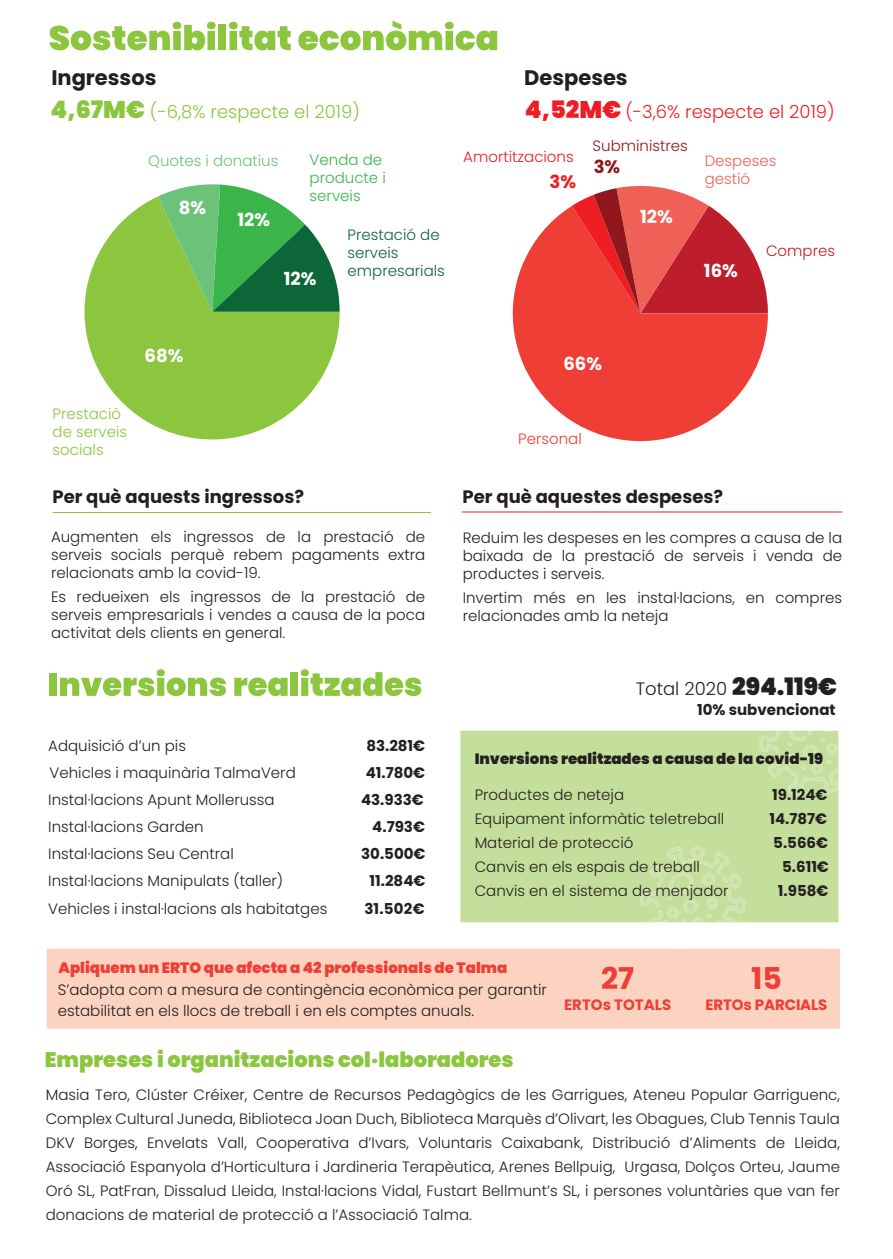
<style>
.page{position:relative;width:893px;height:1259px;background:#fff}
.page>*{position:absolute;margin:0;border:0;box-sizing:border-box;transform-origin:0 0}
.t1{font:700 30px "Poppins";color:#ee3e35}
.t2{font:900 21px "Poppins";color:#8bc63e}
.t3{font:700 21px "Poppins";color:#231f20}
.t4{font:700 18px "Poppins";color:#231f20}
.t5{font:300 18px "Poppins";color:#8bc63e}
.t6{font:300 18px "Poppins";color:#ee1d23}
.t7{font:700 18px "Poppins";color:#fff}
.t8{font:300 18px "Poppins";color:#231f20}
.t9{font:700 18px "Poppins";color:#90181d}
.t10{font:700 18px "Poppins";color:#ee1d23}
.t11{font:300 15px/18px "Poppins";color:#231f20;text-align:justify}
.t12{font:700 15px "Poppins";color:#231f20}
.t13{font:900 15px "Poppins";color:#ee3e35}
.t14{font:900 15px "Poppins";color:#231f20}
.t15{font:300 15px/18px "Poppins";color:#0c6638}
.t16{font:300 15px/18px "Poppins";color:#8bc63e}
.t17{font:700 15px "Poppins";letter-spacing:-.01em;color:#ee3e35}
.t18{font:300 15px/18px "Poppins";color:#3ab54a}
.t19{font:300 15px "Poppins";color:#6dc27a}
.t20{font:300 15px/18px "Poppins";color:#ef6157}
.t21{font:300 15px "Poppins";color:#ee1d23}
.t22{font:300 15px "Poppins";color:#90181d}
.t23{font:300 15px "Poppins";color:#ee3e35}
.t24{font:300 15px "Poppins";color:#be1d2c}
.s1{font-weight:900;font-size:24px}
</style>
<div class="page">
<div style="left:460px;top:731px;width:378px;height:191px;background:#c4df9b"></div>
<svg style="left:50px;top:22px;width:166px;height:28px"></svg>
<div style="left:218px;top:25px;width:8px;height:25px;background:#8bc63e"></div>
<svg style="left:229px;top:22px;width:62px;height:28px"></svg>
<svg style="left:298px;top:21px;width:199px;height:29px"></svg>
<div style="left:50px;top:673px;width:7px;height:23px;background:#8bc63e"></div>
<svg style="left:60px;top:669px;width:166px;height:27px"></svg>
<svg style="left:234px;top:677px;width:54px;height:19px"></svg>
<div style="left:291px;top:672px;width:7px;height:24px;background:#8bc63e"></div>
<svg style="left:301px;top:669px;width:120px;height:27px"></svg>
<svg style="left:84px;top:196px;width:256px;height:244px;fill:#8bc63e"></svg>
<svg style="left:158px;top:184px;width:182px;height:128px"></svg>
<svg style="left:513px;top:206px;width:255px;height:235px;fill:#ee3e35"></svg>
<svg style="left:572px;top:186px;width:196px;height:128px"></svg>
<hr style="left:53px;top:512px;width:378px;height:1px;background:#8bc63e">
<hr style="left:462px;top:511px;width:380px;height:1px;background:#ee1d23">
<svg style="left:760px;top:730px;width:79px;height:66px;background:#c8e1a3"></svg>
<div style="left:47px;top:948px;width:793px;height:80px;background:#fcd2c0"></div>
<svg style="left:640px;top:846px;width:106px;height:104px"></svg>
<h2 class="t3" style="left:51px;top:66px;width:107px">Ingressos</h2>
<h2 class="t3" style="left:524px;top:65px;width:105px">Despeses</h2>
<p class="t5" style="left:51px;top:101px;width:311px"><span class="s1">4,67M€</span> (-6,8% respecte el 2019)</p>
<p class="t6" style="left:525px;top:101px;width:311px"><span class="s1">4,52M€</span> (-3,6% respecte el 2019)</p>
<p class="t19" style="left:148px;top:152px;width:132px">Quotes i donatius</p>
<p class="t7" style="left:179px;top:197px;width:29px">8%</p>
<p class="t7" style="left:237px;top:209px;width:34px">12%</p>
<p class="t18" style="left:310px;top:150px;width:78px">Venda de producte i serveis</p>
<p class="t7" style="left:284px;top:268px;width:34px">12%</p>
<p class="t15" style="left:348px;top:226px;width:99px">Prestació de serveis empresarials</p>
<p class="t21" style="left:463px;top:148px;width:112px">Amortitzacions</p>
<p class="t10" style="left:550px;top:171px;width:28px">3%</p>
<p class="t22" style="left:593px;top:137px;width:97px">Subministres</p>
<p class="t9" style="left:594px;top:156px;width:28px">3%</p>
<p class="t7" style="left:640px;top:206px;width:34px">12%</p>
<p class="t20" style="left:705px;top:152px;width:73px">Despeses gestió</p>
<p class="t7" style="left:704px;top:260px;width:35px">16%</p>
<p class="t24" style="left:766px;top:242px;width:71px">Compres</p>
<p class="t16" style="left:53px;top:404px;width:76px">Prestació de serveis socials</p>
<p class="t7" style="left:145px;top:345px;width:40px">68%</p>
<p class="t7" style="left:563px;top:353px;width:40px">66%</p>
<p class="t23" style="left:518px;top:430px;width:65px">Personal</p>
<p class="t4" style="left:52px;top:486px;width:253px">Per què aquests ingressos?</p>
<p class="t4" style="left:463px;top:486px;width:262px">Per què aquestes despeses?</p>
<p class="t11" style="left:51px;top:528px;width:376px">Augmenten els ingressos de la prestació de serveis socials perquè rebem pagaments extra relacionats amb la covid-19.</p>
<p class="t11" style="left:51px;top:588px;width:376px">Es redueixen els ingressos de la prestació de serveis empresarials i vendes a causa de la poca activitat dels clients en general.</p>
<p class="t11" style="left:463px;top:529px;width:381px">Reduim les despeses en les compres a causa de la baixada de la prestació de serveis i venda de productes i serveis.</p>
<p class="t11" style="left:463px;top:589px;width:381px">Invertim més en les instal·lacions, en compres relacionades amb la neteja</p>
<p class="t8" style="left:636px;top:678px;width:203px">Total 2020 <span class="s1">294.119€</span></p>
<p class="t11" style="left:48px;top:737px;width:139px">Adquisició d’un pis</p>
<p class="t12" style="left:366px;top:737px;width:60px">83.281€</p>
<p class="t11" style="left:50px;top:764px;width:248px">Vehicles i maquinària TalmaVerd</p>
<p class="t12" style="left:366px;top:764px;width:61px">41.780€</p>
<p class="t11" style="left:48px;top:791px;width:228px">Instal·lacions Apunt Mollerussa</p>
<p class="t12" style="left:361px;top:791px;width:64px">43.933€</p>
<p class="t11" style="left:48px;top:818px;width:157px">Instal·lacions Garden</p>
<p class="t12" style="left:372px;top:818px;width:54px">4.793€</p>
<p class="t11" style="left:48px;top:845px;width:187px">Instal·lacions Seu Central</p>
<p class="t12" style="left:361px;top:845px;width:66px">30.500€</p>
<p class="t11" style="left:48px;top:872px;width:236px">Instal·lacions Manipulats (taller)</p>
<p class="t12" style="left:370px;top:872px;width:57px">11.284€</p>
<p class="t11" style="left:48px;top:899px;width:281px">Vehicles i instal·lacions als habitatges</p>
<p class="t12" style="left:364px;top:899px;width:62px">31.502€</p>
<p class="t12" style="left:697px;top:700px;width:140px">10% subvencionat</p>
<p class="t14" style="left:475px;top:750px;width:350px">Inversions realitzades a causa de la covid-19</p>
<p class="t11" style="left:475px;top:786px;width:151px">Productes de neteja</p>
<p class="t12" style="left:772px;top:786px;width:57px">19.124€</p>
<p class="t11" style="left:475px;top:810px;width:251px">Equipament informàtic teletreball</p>
<p class="t12" style="left:769px;top:810px;width:59px">14.787€</p>
<p class="t11" style="left:475px;top:834px;width:160px">Material de protecció</p>
<p class="t12" style="left:773px;top:834px;width:56px">5.566€</p>
<p class="t11" style="left:475px;top:858px;width:227px">Canvis en els espais de treball</p>
<p class="t12" style="left:782px;top:858px;width:48px">5.611€</p>
<p class="t11" style="left:475px;top:882px;width:255px">Canvis en el sistema de menjador</p>
<p class="t12" style="left:778px;top:882px;width:52px">1.958€</p>
<p class="t13" style="left:58px;top:959px;width:450px">Apliquem un ERTO que afecta a 42 professionals de Talma</p>
<p class="t11" style="left:58px;top:979px;width:491px;line-height:21px">S’adopta com a mesura de contingència econòmica per garantir estabilitat en els llocs de treball i en els comptes anuals.</p>
<h1 class="t1" style="left:601px;top:961px;width:35px">27</h1>
<p class="t17" style="left:564px;top:996px;width:109px">ERTOs TOTALS</p>
<h1 class="t1" style="left:751px;top:961px;width:32px">15</h1>
<p class="t17" style="left:706px;top:996px;width:123px">ERTOs PARCIALS</p>
<h2 class="t2" style="left:45px;top:1047px;width:470px">Empreses i organitzacions col·laboradores</h2>
<p class="t11" style="left:46px;top:1082px;width:796px;line-height:24px">Masia Tero, Clúster Créixer, Centre de Recursos Pedagògics de les Garrigues, Ateneu Popular Garriguenc, Complex Cultural Juneda, Biblioteca Joan Duch, Biblioteca Marquès d’Olivart, les Obagues, Club Tennis Taula DKV Borges, Envelats Vall, Cooperativa d’Ivars, Voluntaris Caixabank, Distribució d’Aliments de Lleida, Associació Espanyola d’Horticultura i Jardineria Terapèutica, Arenes Bellpuig, Urgasa, Dolços Orteu, Jaume Oró SL, PatFran, Dissalud Lleida, Instal·lacions Vidal, Fustart Bellmunt’s SL, i persones voluntàries que van fer donacions de material de protecció a l’Associació Talma.</p>
</div>
